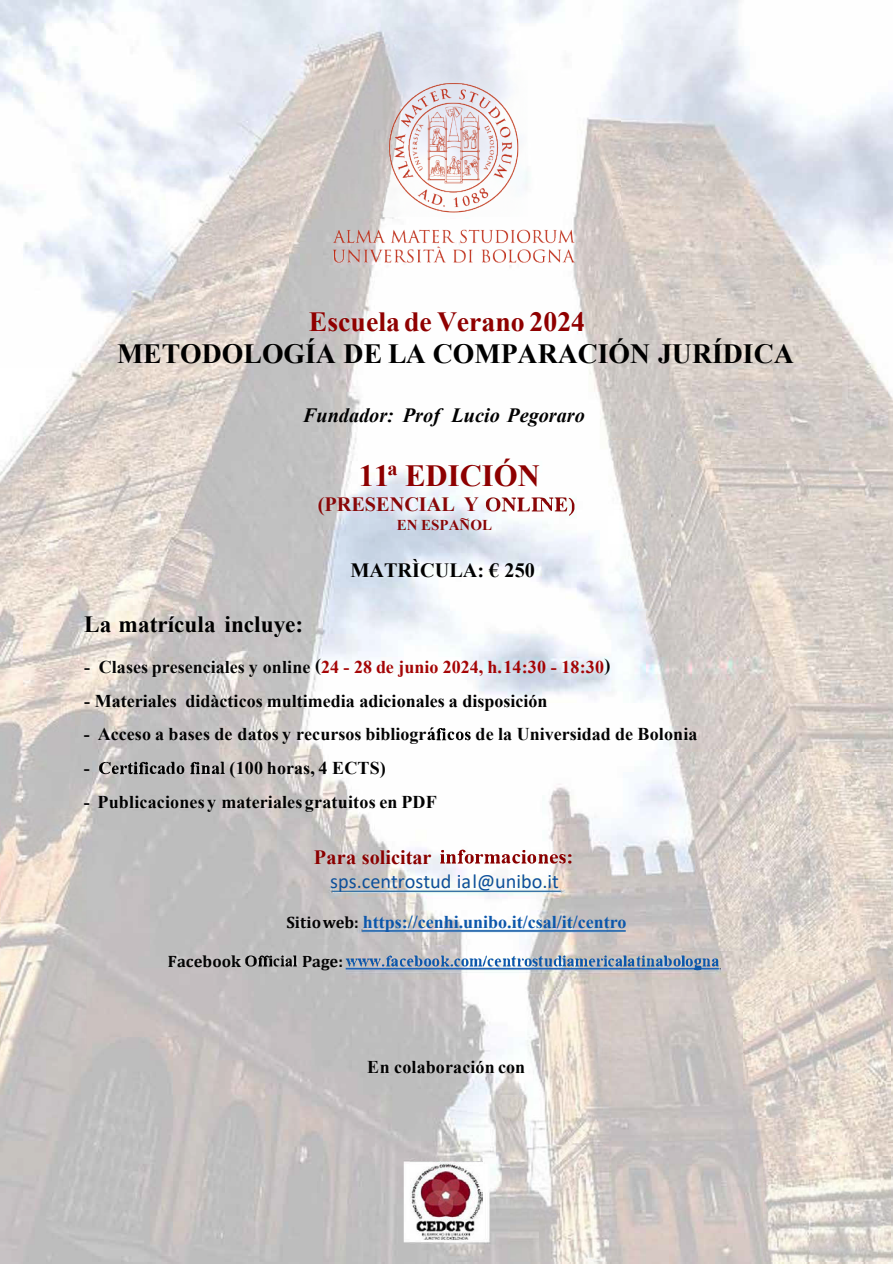
<style>
.page{position:relative;width:893px;height:1264px;background:#fff}
.page>*{position:absolute;margin:0;border:0;box-sizing:border-box;transform-origin:0 0}
.t1{font:700 30.75px "Times New Roman";color:#8d0000}
.t2{font:700 27.75px "Times New Roman";color:#000}
.t3{font:700 27.75px "Times New Roman";color:#8f0000}
.t4{font:700 23.25px "Times New Roman";color:#000}
.t5{font:italic 700 20.25px "Times New Roman";color:#010101}
.t6{font:20.25px "Calibri";color:#0d509a}
.t7{font:700 20.25px "Times New Roman";color:#010101}
.t8{font:700 20.25px "Times New Roman";color:#8a0000}
.t9{font:700 20.25px "Times New Roman";color:#890708}
.t10{font:700 18px "Times New Roman";letter-spacing:.005em;color:#020202}
.t11{font:700 18px "Times New Roman";color:#030303}
.t12{font:700 18px "Times New Roman";color:#a40405}
.t13{font:700 18px "Times New Roman";color:#0c57ab}
.t14{font:700 16.5px "Cambria";letter-spacing:.005em;color:#040404}
.t15{font:700 15px "Times New Roman";color:#890708}
.t16{font:700 15px "Times New Roman";color:#8d0000}
.s1{color:#060606}
.s2{font-family:"Cambria";font-size:16.5px;color:#050405}
</style>
<div class="page">
<img style="left:0;top:0;width:893px;height:1263px">
<img style="left:132px;top:166px;width:157px;height:150px">
<img style="left:0;top:367px;width:212px;height:300px">
<img style="left:1px;top:698px;width:73px;height:71px">
<img style="left:1px;top:808px;width:85px;height:248px">
<img style="left:620px;top:119px;width:61px;height:86px">
<img style="left:608px;top:440px;width:62px;height:168px">
<img style="left:691px;top:464px;width:137px;height:48px">
<img style="left:673px;top:752px;width:218px;height:198px">
<img style="left:510px;top:994px;width:99px;height:267px">
<img style="left:744px;top:980px;width:147px;height:137px">
<img style="left:410px;top:1160px;width:72px;height:79px">
<img style="left:763px;top:1156px;width:128px;height:105px">
<hr style="left:332px;top:890px;width:229px;height:2px;background:#3470a4">
<hr style="left:362px;top:930px;width:264px;height:1px;background:#2468b0">
<hr style="left:346px;top:967px;width:373px;height:2px;background:#2064b8">
<svg style="left:486px;top:497px;width:88px;height:18px"></svg>
<svg style="left:427px;top:727px;width:44px;height:13px"></svg>
<svg style="left:99px;top:761px;width:85px;height:13px"></svg>
<svg style="left:190px;top:761px;width:35px;height:13px"></svg>
<svg style="left:440px;top:849px;width:131px;height:14px"></svg>
<svg style="left:245px;top:955px;width:52px;height:11px"></svg>
<svg style="left:346px;top:955px;width:372px;height:15px;background:#88a1bf"></svg>
<img style="left:263px;top:27px;width:357px;height:189px">
<img style="left:319px;top:75px;width:275px;height:199px">
<h2 class="t3" style="left:309px;top:302px;width:278px">Escuela de V erano 2024</h2>
<h2 class="t2" style="left:117px;top:334px;width:678px">METODOLOGÍA DE LA COMPARACIÓN JURÍDICA</h2>
<p class="t5" style="left:303px;top:401px;width:283px">Fundador: Prof Lucio Pegoraro</p>
<p class="t4" style="left:84px;top:607px;width:221px">La matrícula incluye:</p>
<h1 class="t1" style="left:359px;top:453px;width:183px">11<sup>a</sup> EDICIÓN</h1>
<p class="t9" style="left:318px;top:490px;width:163px">(PRESENCIAL Y</p>
<p class="t15" style="left:397px;top:514px;width:97px">EN ESPANOL</p>
<p class="t7" style="left:350px;top:555px;width:186px">MATRÌCULA: € 250</p>
<p class="t16" style="left:460px;top:507px;width:9px">~</p>
<p class="t12" style="left:84px;top:654px;width:528px"><span class="s1">- Clases presenciales y online (</span>24 - 28 de junio 2024, h. 14:30 - 18:30<span class="s1">)</span></p>
<p class="t10" style="left:84px;top:687px;width:465px">- Materiales didàcticos multimedia adicionales a disposición</p>
<p class="t11" style="left:84px;top:721px;width:344px">- Acceso a bases de datos y recursos bibliogr</p>
<p class="t11" style="left:475px;top:721px;width:224px">de la Universidad de Bolonia</p>
<p class="t10" style="left:84px;top:755px;width:7px">-</p>
<p class="t10" style="left:230px;top:755px;width:158px">(100 horas, 4 ECTS)</p>
<p class="t10" style="left:84px;top:789px;width:354px">- Publicaciones y materiales gratuitos en PDF</p>
<p class="t8" style="left:314px;top:842px;width:119px">Para solicitar</p>
<p class="t6" style="left:330px;top:867px;width:230px">sps.centrostud ia l@unibo.it</p>
<p class="t13" style="left:286px;top:909px;width:341px"><span class="s2">Sitioweb:</span> https://cenhi.unibo.it/csal/it/centro</p>
<p class="t14" style="left:168px;top:949px;width:75px">Facebook</p>
<p class="t14" style="left:302px;top:949px;width:42px">Page:</p>
<p class="t10" style="left:367px;top:1054px;width:159px">En colaboración con</p>
</div>
